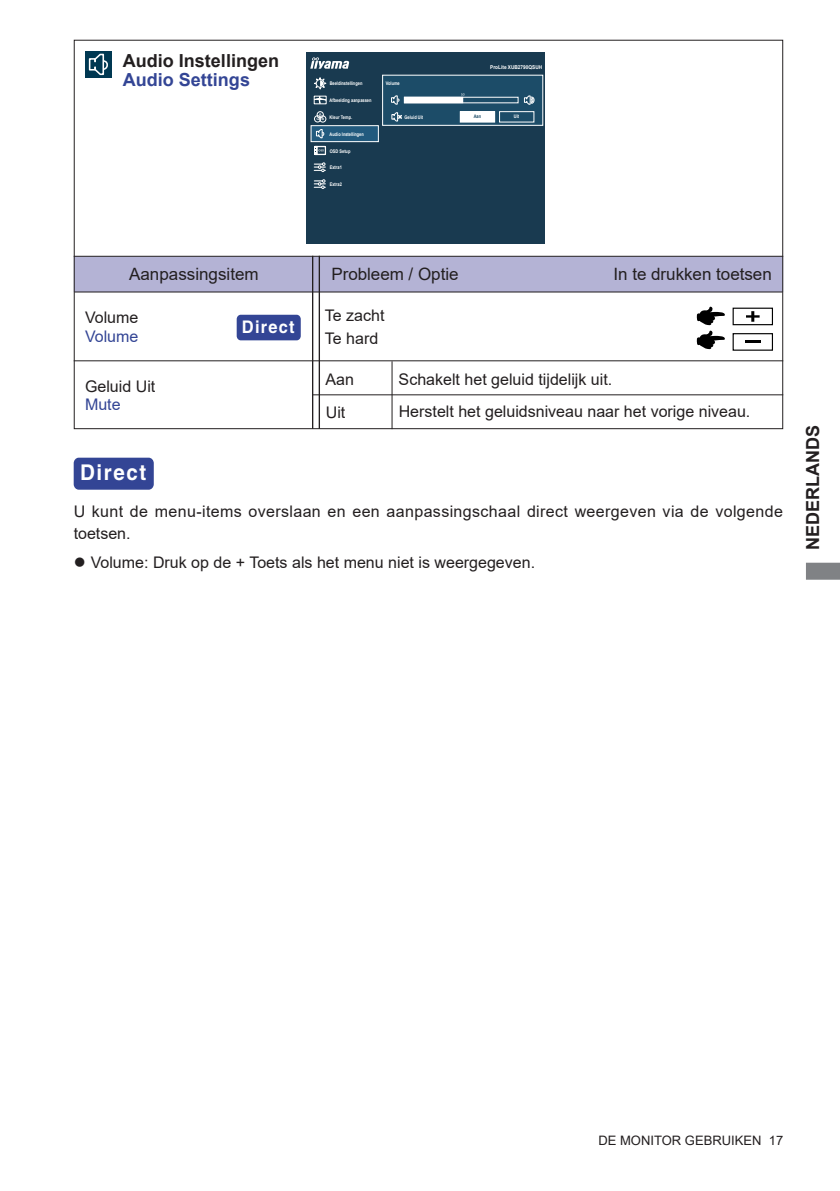
<style>
.page{position:relative;width:840px;height:1191px;background:#fff}
.page>*{position:absolute;margin:0;border:0;box-sizing:border-box;transform-origin:0 0}
.t1{font:700 21.6px "Helvetica";letter-spacing:.075em;color:#fff;scale:.95 1}
.t2{font:700 18px "Arial";color:#231f20}
.t3{font:700 18px "Arial";color:#334595}
.t4{font:700 17.4px "Helvetica";letter-spacing:.075em;color:#fff;scale:.95 1}
.t5{font:17px "Arial";color:#231f20}
.t6{font:16px/22.6px "Arial";color:#231f20}
.t7{font:16px/22.6px "Arial";letter-spacing:.025em;color:#231f20}
.t8{font:16px "Arial";color:#334595}
.t9{font:13px "Arial";color:#231f20}
.t10{font:700 5.2px "Arial";color:#fff;scale:.9 1}
.t11{font:700 5px "Arial";color:#fff;scale:.8 1}
.t12{font:700 5px "Arial";color:#1c4c68;scale:.8 1}
</style>
<div class="page">
<svg style="left:806px;top:562px;width:33px;height:18px"></svg>
<div style="left:74px;top:256px;width:708px;height:36px;background:#b4b3d5"></div>
<hr style="left:74px;top:291px;width:708px;height:1px;background:#231f20">
<hr style="left:74px;top:256px;width:708px;height:1px;background:#231f20">
<hr style="left:312px;top:256px;width:1px;height:173px;background:#231f20">
<hr style="left:318px;top:256px;width:2px;height:173px;background:#231f20">
<hr style="left:74px;top:360px;width:708px;height:1px;background:#231f20">
<hr style="left:312px;top:394px;width:470px;height:1px;background:#231f20">
<hr style="left:391px;top:361px;width:1px;height:68px;background:#231f20">
<div style="left:237px;top:316px;width:63px;height:23px;background:#334595;border-radius:3px"></div>
<div style="left:236px;top:315px;width:64px;height:25px;border:2px solid #334595;border-radius:3px"></div>
<div style="left:75px;top:459px;width:78px;height:29px;background:#334595;border-radius:4px"></div>
<div style="left:74px;top:458px;width:80px;height:31px;border:2px solid #334595;border-radius:4px"></div>
<div style="left:85px;top:51px;width:27px;height:27px;background:#003852"></div>
<svg style="left:88px;top:53px;width:20px;height:23px"></svg>
<div style="left:732px;top:333px;width:40px;height:18px;border:1px solid #000"></div>
<svg style="left:745px;top:340px;width:14px;height:2px"></svg>
<svg style="left:696px;top:307px;width:29px;height:42px"></svg>
<div style="left:732px;top:308px;width:40px;height:17px;border:1px solid #000"></div>
<svg style="left:746px;top:311px;width:13px;height:11px"></svg>
<div style="left:306px;top:52px;width:239px;height:192px;background:#193a50"></div>
<div style="left:311px;top:126px;width:67px;height:16px;background:#225a7e"></div>
<div style="left:310px;top:125px;width:68px;height:17px;border:1px solid #fff"></div>
<svg style="left:310px;top:57px;width:39px;height:12px"></svg>
<svg style="left:314px;top:78px;width:12px;height:11px"></svg>
<svg style="left:314px;top:96px;width:12px;height:8px"></svg>
<div style="left:317px;top:111px;width:6px;height:7px;border:1px solid #fff;border-radius:50%"></div>
<div style="left:314px;top:116px;width:7px;height:6px;border:1px solid #fff;border-radius:50%"></div>
<div style="left:319px;top:116px;width:7px;height:6px;border:1px solid #fff;border-radius:50%"></div>
<svg style="left:316px;top:113px;width:7px;height:7px"></svg>
<svg style="left:314px;top:162px;width:11px;height:10px"></svg>
<svg style="left:314px;top:179px;width:11px;height:10px"></svg>
<svg style="left:315px;top:129px;width:9px;height:9px"></svg>
<div style="left:382px;top:75px;width:160px;height:50px;background:#1c4c68"></div>
<div style="left:382px;top:75px;width:160px;height:51px;border:1px solid #fff"></div>
<div style="left:460px;top:112px;width:34px;height:10px;background:#fff"></div>
<div style="left:459px;top:111px;width:35px;height:11px;border:1px solid #fff"></div>
<div style="left:499px;top:111px;width:35px;height:11px;border:1px solid #fff"></div>
<svg style="left:391px;top:95px;width:8px;height:10px"></svg>
<div style="left:404px;top:97px;width:58px;height:6px;background:#fff"></div>
<div style="left:404px;top:97px;width:114px;height:6px;border:1px solid #fff"></div>
<svg style="left:523px;top:95px;width:11px;height:10px"></svg>
<svg style="left:391px;top:112px;width:10px;height:10px"></svg>
<div style="left:314px;top:146px;width:12px;height:9px;border:1px solid #fff"></div>
<svg style="left:314px;top:146px;width:10px;height:9px"></svg>
<p class="t2" style="left:123px;top:48px;width:158px">Audio Instellingen</p>
<p class="t3" style="left:123px;top:67px;width:129px">Audio Settings</p>
<p class="t11" style="left:329px;top:80px;width:42px">Beeldinstellingen</p>
<p class="t11" style="left:329px;top:97px;width:54px">Afbeelding aanpassen</p>
<p class="t11" style="left:329px;top:114px;width:30px">Kleur Temp.</p>
<p class="t11" style="left:329px;top:130px;width:44px">Audio Instellingen</p>
<p class="t11" style="left:329px;top:147px;width:27px">OSD Setup</p>
<p class="t11" style="left:329px;top:181px;width:17px">Extra2</p>
<p class="t11" style="left:329px;top:164px;width:17px">Extra1</p>
<p class="t11" style="left:385px;top:80px;width:19px">Volume</p>
<p class="t10" style="left:490px;top:63px;width:59px">ProLite XUB2790QSUH</p>
<p class="t11" style="left:404px;top:113px;width:25px">Geluid Uit</p>
<p class="t12" style="left:473px;top:113px;width:11px">Aan</p>
<p class="t11" style="left:513px;top:113px;width:8px">Uit</p>
<p class="t5" style="left:129px;top:263px;width:131px">Aanpassingsitem</p>
<p class="t5" style="left:331px;top:263px;width:129px">Probleem / Optie</p>
<p class="t5" style="left:613px;top:263px;width:160px">In te drukken toetsen</p>
<p class="t6" style="left:85px;top:306px;width:55px">Volume</p>
<p class="t8" style="left:85px;top:325px;width:55px">Volume</p>
<p class="t6" style="left:85px;top:375px;width:72px">Geluid Uit</p>
<p class="t8" style="left:85px;top:394px;width:37px">Mute</p>
<h1 class="t1" style="left:80px;top:459px;width:71px">Direct</h1>
<p class="t4" style="left:242px;top:316px;width:57px">Direct</p>
<p class="t6" style="left:325px;top:304px;width:61px">Te zacht<br>Te hard</p>
<p class="t6" style="left:325px;top:367px;width:30px">Aan</p>
<p class="t6" style="left:325px;top:400px;width:21px">Uit</p>
<p class="t6" style="left:398px;top:367px;width:215px">Schakelt het geluid tijdelijk uit.</p>
<p class="t6" style="left:398px;top:400px;width:353px">Herstelt het geluidsniveau naar het vorige niveau.</p>
<p class="t7" style="left:74px;top:500px;width:710px">U kunt de menu-items overslaan en een aanpassingschaal direct weergeven via de volgende toetsen.</p>
<p class="t6" style="left:74px;top:551px;width:462px">● Volume: Druk op de + Toets als het menu niet is weergegeven.</p>
<p class="t2" style="left:799px;top:550px;width:126px;rotate:-90deg">NEDERLANDS</p>
<p class="t9" style="left:598px;top:1131px;width:186px">DE MONITOR GEBRUIKEN 17</p>
</div>
